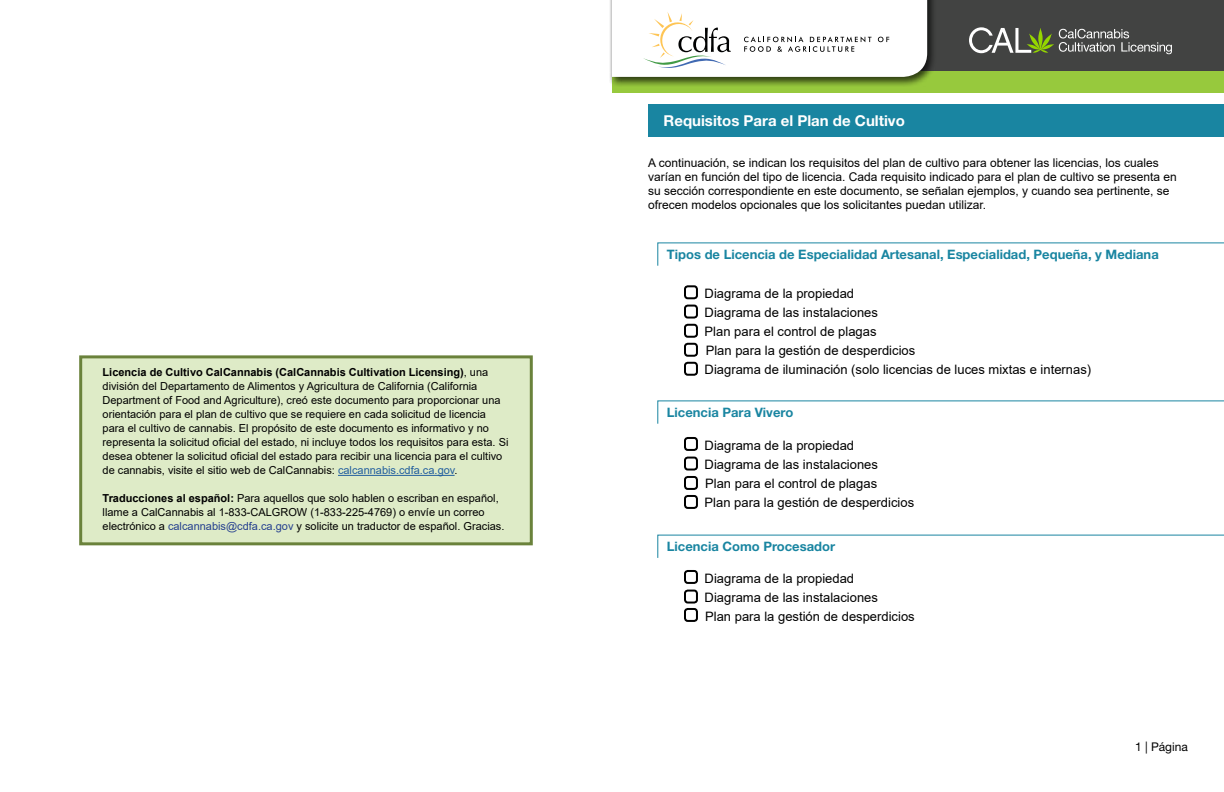
<style>
.page{position:relative;width:1224px;height:792px;background:#fff}
.page>*{position:absolute;margin:0;border:0;box-sizing:border-box;transform-origin:0 0}
.t1{font:700 15px "Helvetica Neue LT Std";color:#fff}
.t2{font:13px/19px "Arial";color:#000}
.t3{font:700 13px "Helvetica Neue LT Std";color:#1985a1}
.t4{font:12px/14px "Arial";color:#000}
.t5{font:12px "Helvetica Neue LT Std";color:#000}
.t6{font:11px/14px "Arial";color:#000}
.s1{font-weight:700}
.s2{color:#215e9e}
.s3{color:#25408f}
</style>
<div class="page">
<div style="left:648px;top:104px;width:576px;height:33px;background:#1985a1"></div>
<div style="left:612px;top:46px;width:612px;height:46px;background:#97c93d"></div>
<div style="left:612px;top:0;width:612px;height:71px;background:#424342"></div>
<svg style="left:969px;top:27px;width:203px;height:27px"></svg>
<div style="left:609px;top:0;width:328px;height:87px;background:#000;opacity:.69"></div>
<div style="left:79px;top:355px;width:454px;height:190px;background:#deebc7;border:3px solid #6a823b"></div>
<svg style="left:612px;top:0;width:325px;height:77px;background:#efefee"></svg>
<div style="left:684px;top:285px;width:14px;height:14px;border:2px solid #000;border-radius:3px"></div>
<div style="left:684px;top:305px;width:14px;height:14px;border:2px solid #000;border-radius:3px"></div>
<div style="left:684px;top:324px;width:14px;height:14px;border:2px solid #000;border-radius:3px"></div>
<div style="left:684px;top:343px;width:14px;height:14px;border:2px solid #000;border-radius:3px"></div>
<div style="left:684px;top:362px;width:14px;height:14px;border:2px solid #000;border-radius:3px"></div>
<div style="left:684px;top:437px;width:14px;height:14px;border:2px solid #000;border-radius:3px"></div>
<div style="left:684px;top:457px;width:14px;height:14px;border:2px solid #000;border-radius:3px"></div>
<div style="left:684px;top:476px;width:14px;height:14px;border:2px solid #000;border-radius:3px"></div>
<div style="left:684px;top:495px;width:14px;height:14px;border:2px solid #000;border-radius:3px"></div>
<div style="left:684px;top:570px;width:14px;height:14px;border:2px solid #000;border-radius:3px"></div>
<div style="left:684px;top:590px;width:14px;height:14px;border:2px solid #000;border-radius:3px"></div>
<div style="left:684px;top:608px;width:14px;height:14px;border:2px solid #000;border-radius:3px"></div>
<hr style="left:338px;top:475px;width:117px;height:1px;background:#215e9e">
<svg style="left:657px;top:242px;width:567px;height:24px"></svg>
<svg style="left:657px;top:400px;width:567px;height:24px"></svg>
<svg style="left:657px;top:534px;width:567px;height:24px"></svg>
<p class="t6" style="left:103px;top:365px;width:407px"><span class="s1">Licencia de Cultivo CalCannabis (CalCannabis Cultivation Licensing)</span>, una división del Departamento de Alimentos y Agricultura de California (California Department of Food and Agriculture), creó este documento para proporcionar una orientación para el plan de cultivo que se requiere en cada solicitud de licencia para el cultivo de cannabis. El propósito de este documento es informativo y no representa la solicitud oficial del estado, ni incluye todos los requisitos para esta. Si desea obtener la solicitud oficial del estado para recibir una licencia para el cultivo de cannabis, visite el sitio web de CalCannabis: <span class="s2">calcannabis.cdfa.ca.gov</span>.</p>
<p class="t6" style="left:103px;top:491px;width:403px"><span class="s1">Traducciones al español:</span> Para aquellos que solo hablen o escriban en español, llame a CalCannabis al 1-833-CALGROW (1-833-225-4769) o envíe un correo electrónico a <span class="s3">calcannabis@cdfa.ca.gov</span> y solicite un traductor de español. Gracias.</p>
<h1 class="t1" style="left:686px;top:111px;width:94px">KEY WORDS</h1>
<p class="t4" style="left:648px;top:155px;width:530px">A continuación, se indican los requisitos del plan de cultivo para obtener las licencias, los cuales varían en función del tipo de licencia. Cada requisito indicado para el plan de cultivo se presenta en su sección correspondiente en este documento, se señalan ejemplos, y cuando sea pertinente, se ofrecen modelos opcionales que los solicitantes puedan utilizar.</p>
<h1 class="t1" style="left:664px;top:111px;width:243px">Requisitos Para el Plan de Cultivo</h1>
<p class="t3" style="left:667px;top:247px;width:493px">Tipos de Licencia de Especialidad Artesanal, Especialidad, Pequeña, y Mediana</p>
<p class="t2" style="left:705px;top:284px;width:388px">Diagrama de la propiedad<br>Diagrama de las instalaciones<br>Plan para el control de plagas<br>Plan para la gestión de desperdicios<br>Diagrama de iluminación (solo licencias de luces mixtas e internas)</p>
<p class="t3" style="left:667px;top:405px;width:128px">Licencia Para Vivero</p>
<p class="t2" style="left:705px;top:436px;width:211px">Diagrama de la propiedad<br>Diagrama de las instalaciones<br>Plan para el control de plagas<br>Plan para la gestión de desperdicios</p>
<p class="t3" style="left:667px;top:539px;width:170px">Licencia Como Procesador</p>
<p class="t2" style="left:705px;top:569px;width:212px">Diagrama de la propiedad<br>Diagrama de las instalaciones<br>Plan para la gestión de desperdicios</p>
<p class="t5" style="left:1135px;top:740px;width:54px">1 | Página</p>
</div>
